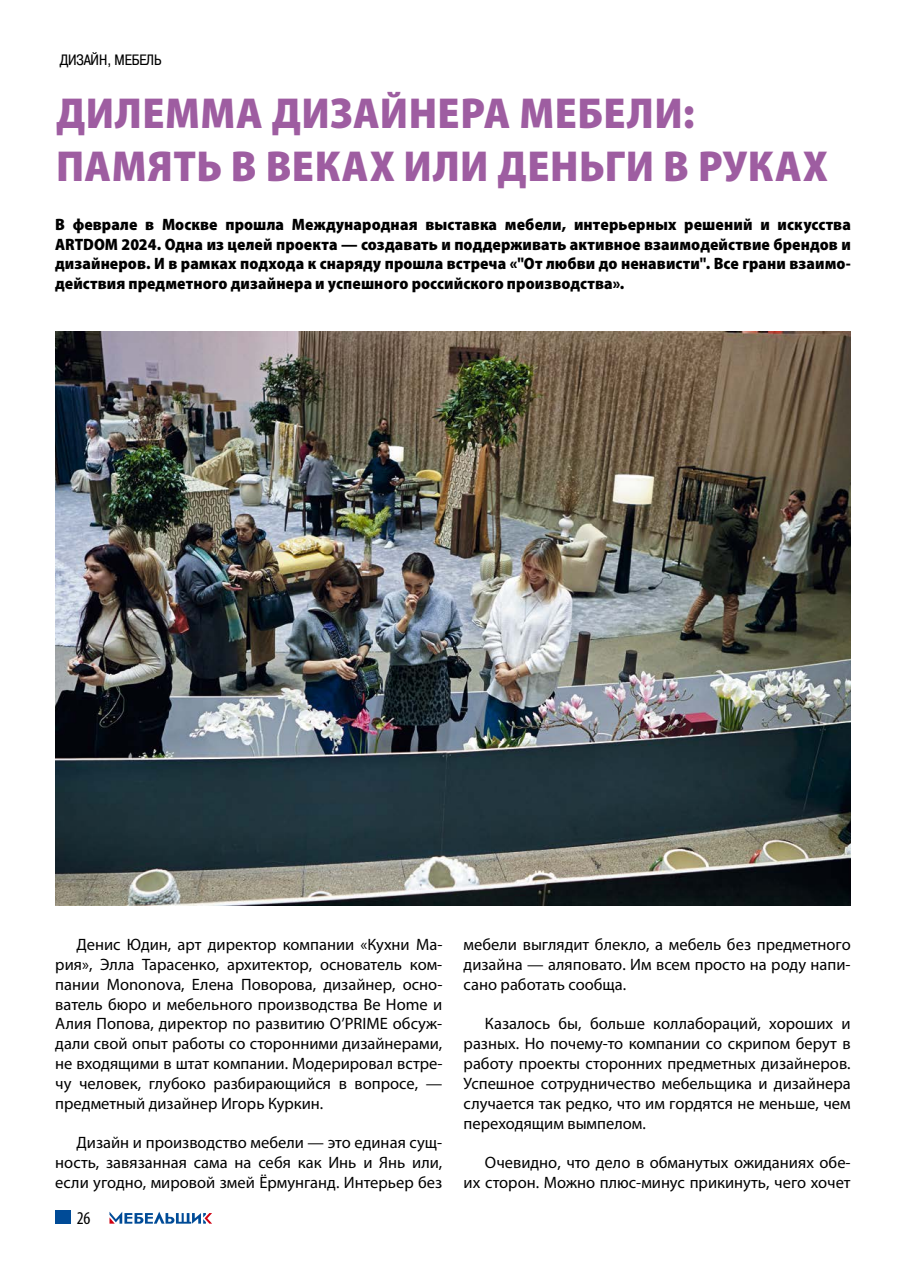
<style>
.page{position:relative;width:906px;height:1272px;background:#fff}
.page>*{position:absolute;margin:0;border:0;box-sizing:border-box;transform-origin:0 0}
.t1{font:900 semi-condensed 43.5px/52.2px "Myriad Pro";letter-spacing:.01em;color:#9e5da1}
.t2{font:condensed 18px "Myriad Pro";color:#000}
.t3{font:16.5px/19.8px "Myriad Pro";color:#000;text-align:justify}
.t4{font:900 semi-condensed 16.5px/19.8px "Myriad Pro";letter-spacing:.005em;color:#000;text-align:justify}
.t5{font:15px "Pragmatica Cond C";color:#000}
</style>
<div class="page">
<svg style="left:109px;top:1211px;width:103px;height:12px"></svg>
<div style="left:55px;top:1210px;width:16px;height:14px;background:#004b97"></div>
<img style="left:55px;top:331px;width:795px;height:574px">
<p class="t5" style="left:60px;top:52px;width:103px">ДИЗАЙН, МЕБЕЛЬ</p>
<h1 class="t1" style="left:56px;top:88px;width:773px">ДИЛЕММА ДИЗАЙНЕРА МЕБЕЛИ:<br>ПАМЯТЬ В ВЕКАХ ИЛИ ДЕНЬГИ В РУКАХ</h1>
<p class="t4" style="left:55px;top:214px;width:797px">В феврале в Москве прошла Международная выставка мебели, интерьерных решений и искусства ARTDOM 2024. Одна из целей проекта — создавать и поддерживать активное взаимодействие брендов и дизайнеров. И в рамках подхода к снаряду прошла встреча «"От любви до ненависти". Все грани взаимо&shy;действия предметного дизайнера и успешного российского производства».</p>
<p class="t3" style="left:55px;top:934px;width:388px;text-indent:21px">Денис Юдин, арт директор компании «Кухни Ма&shy;рия», Элла Тарасенко, архитектор, основатель ком&shy;пании Mononova, Елена Поворова, дизайнер, осно&shy;ватель бюро и мебельного производства Be Home и Алия Попова, директор по развитию O’PRIME обсуж&shy;дали свой опыт работы со сторонними дизайнерами, не входящими в штат компании. Модерировал встре&shy;чу человек, глубоко разбирающийся в вопросе, — предметный дизайнер Игорь Куркин.</p>
<p class="t3" style="left:55px;top:1132px;width:388px;text-indent:21px">Дизайн и производство мебели — это единая сущ&shy;ность, завязанная сама на себя как Инь и Янь или, если угодно, мировой змей Ёрмунганд. Интерьер без</p>
<p class="t2" style="left:77px;top:1206px;width:15px">26</p>
<p class="t3" style="left:463px;top:934px;width:388px">мебели выглядит блекло, а мебель без предметного дизайна — аляповато. Им всем просто на роду напи&shy;сано работать сообща.</p>
<p class="t3" style="left:463px;top:1013px;width:388px;text-indent:21px">Казалось бы, больше коллабораций, хороших и разных. Но почему-то компании со скрипом берут в работу проекты сторонних предметных дизайнеров.<br>Успешное сотрудничество мебельщика и дизайнера случается так редко, что им гордятся не меньше, чем переходящим вымпелом.</p>
<p class="t3" style="left:463px;top:1152px;width:388px;text-align:right">Очевидно, что дело в обманутых ожиданиях обе-<br>их сторон. Можно плюс-минус прикинуть, чего хочет</p>
</div>
